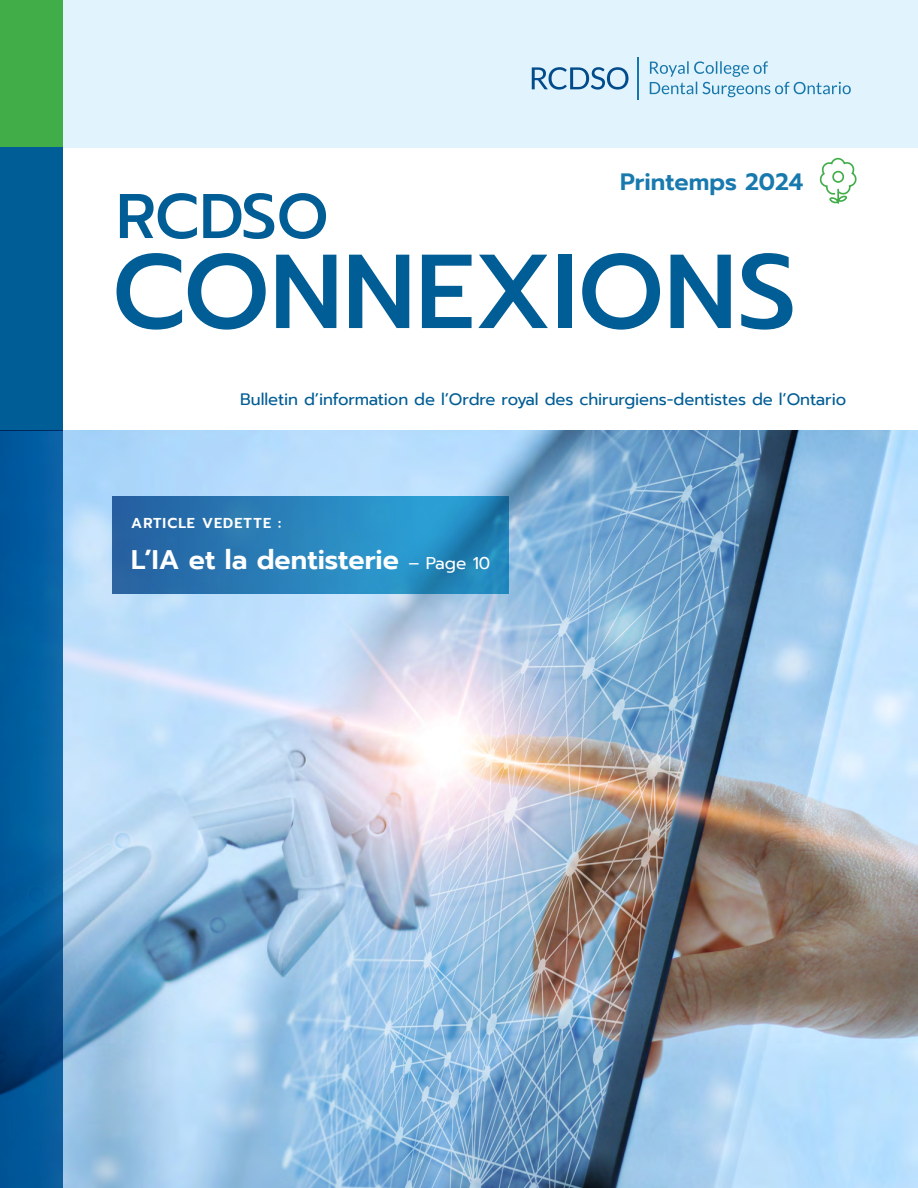
<style>
.page{position:relative;width:918px;height:1188px;background:#fff}
.page>*{position:absolute;margin:0;border:0;box-sizing:border-box;transform-origin:0 0}
.t1{font:500 105px "Prompt";color:#005d95}
.t2{font:500 63px "Prompt";letter-spacing:-.005em;color:#005d95}
.t3{font:600 26.85px "Prompt";color:#fff}
.t4{font:600 23.55px "Prompt";color:#1879ae}
.t5{font:16.5px "Prompt";letter-spacing:-.005em;color:#005d95}
.t6{font:600 14.25px "Prompt";letter-spacing:.075em;color:#fff}
.s1{font-weight:400;font-size:16.95px}
</style>
<div class="page">
<img style="left:63px;top:431px;width:855px;height:757px">
<div style="left:63px;top:0;width:855px;height:148px;background:#e1f4fd"></div>
<svg style="left:650px;top:61px;width:201px;height:36px"></svg>
<hr style="left:637px;top:57px;width:2px;height:42px;background:#1777ac">
<svg style="left:532px;top:67px;width:97px;height:23px"></svg>
<div style="left:0;top:0;width:63px;height:148px;background:#41ad49"></div>
<div style="left:0;top:148px;width:63px;height:283px;background:#005d95"></div>
<svg style="left:0;top:431px;width:63px;height:757px;background:#035898"></svg>
<svg style="left:820px;top:157px;width:37px;height:47px"></svg>
<svg style="left:112px;top:496px;width:396px;height:98px;background:#277fb7"></svg>
<p class="t4" style="left:620px;top:164px;width:185px">Printemps 2024</p>
<h1 class="t2" style="left:116px;top:171px;width:214px">RCDSO</h1>
<h1 class="t1" style="left:112px;top:216px;width:686px">CONNEXIONS</h1>
<p class="t5" style="left:240px;top:388px;width:608px">Bulletin d’information de l’Ordre royal des chirurgiens-dentistes de l’Ontario</p>
<p class="t6" style="left:131px;top:513px;width:151px">ARTICLE VEDETTE :</p>
<p class="t3" style="left:131px;top:539px;width:361px">L’IA et la dentisterie <span class="s1">– Page 10</span></p>
</div>
